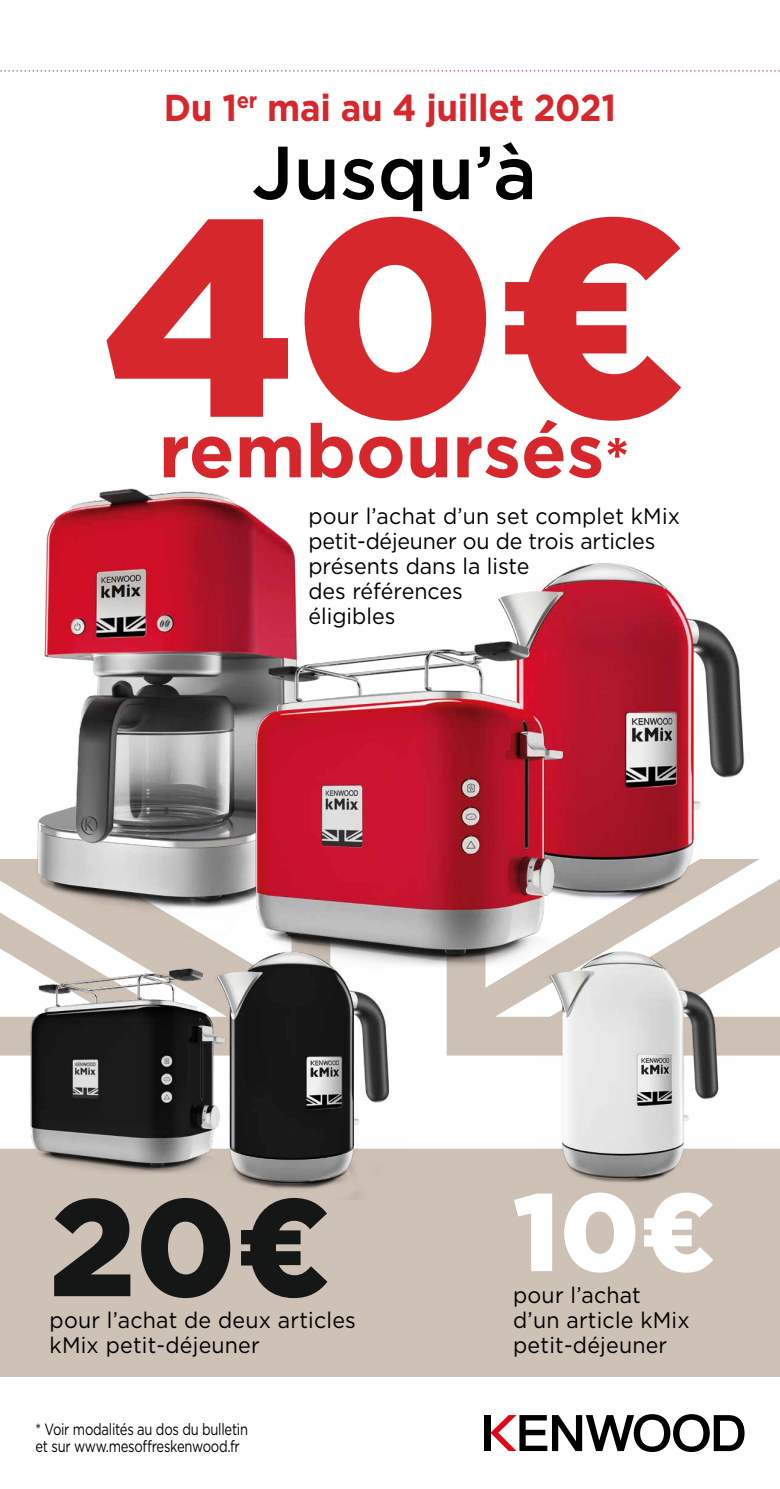
<style>
.page{position:relative;width:780px;height:1489px;background:#fff}
.page>*{position:absolute;margin:0;border:0;box-sizing:border-box;transform-origin:0 0}
.t1{font:900 280px "Gotham";color:#d6272c}
.t2{font:900 137.5px "Gotham";color:#151616}
.t3{font:900 110px "Gotham";color:#fff}
.t4{font:500 75px "Gotham";color:#000}
.t5{font:700 74.75px "Gotham";color:#d6272c}
.t6{font:700 37.5px "Gotham";letter-spacing:-.01em;color:#d6272c;scale:.93 1}
.t7{font:22.5px/25px "Gotham";letter-spacing:.01em;color:#000;scale:.95 1}
.t8{font:16.25px/17.5px "Gotham";letter-spacing:-.02em;color:#000;scale:.8 1}
.s1{font-size:59.75px}
</style>
<div class="page">
<div style="left:0;top:859px;width:780px;height:517px;background:#cec1b6"></div>
<svg style="left:0;top:973px;width:780px;height:175px;fill:#fff"></svg>
<svg style="left:485px;top:859px;width:295px;height:157px"></svg>
<svg style="left:0;top:70px;width:780px;height:1px"></svg>
<img style="left:0;top:488px;width:297px;height:479px">
<img style="left:616px;top:744px;width:144px;height:172px">
<img style="left:498px;top:563px;width:245px;height:327px">
<img style="left:201px;top:627px;width:415px;height:346px">
<img style="left:7px;top:964px;width:197px;height:209px">
<img style="left:204px;top:939px;width:196px;height:256px">
<img style="left:217px;top:952px;width:171px;height:228px">
<img style="left:537px;top:939px;width:192px;height:244px">
<img style="left:549px;top:951px;width:169px;height:225px">
<div style="left:484px;top:1414px;width:6px;height:36px;background:#000"></div>
<svg style="left:490px;top:1414px;width:254px;height:37px"></svg>
<h3 class="t6" style="left:164px;top:82px;width:487px">Du 1<sup>er</sup> mai au 4 juillet 2021</h3>
<h3 class="t4" style="left:251px;top:123px;width:287px">Jusqu’à</h3>
<h1 class="t1" style="left:103px;top:125px;width:584px">40€</h1>
<h3 class="t5" style="left:159px;top:401px;width:473px">remboursés<span class="s1">*</span></h3>
<p class="t7" style="left:308px;top:503px;width:393px">pour l’achat d’un set complet kMix petit-déjeuner ou de trois articles présents dans la liste<br>des références<br>éligibles</p>
<h2 class="t2" style="left:50px;top:1152px;width:281px">20€</h2>
<p class="t7" style="left:50px;top:1307px;width:324px">pour l’achat de deux articles kMix petit-déjeuner</p>
<p class="t8" style="left:35px;top:1419px;width:267px">* Voir modalités au dos du bulletin et sur www.mesoffreskenwood.fr</p>
<h3 class="t3" style="left:513px;top:1156px;width:203px">10€</h3>
<p class="t7" style="left:513px;top:1282px;width:187px">pour l’achat d’un article kMix petit-déjeuner</p>
</div>
